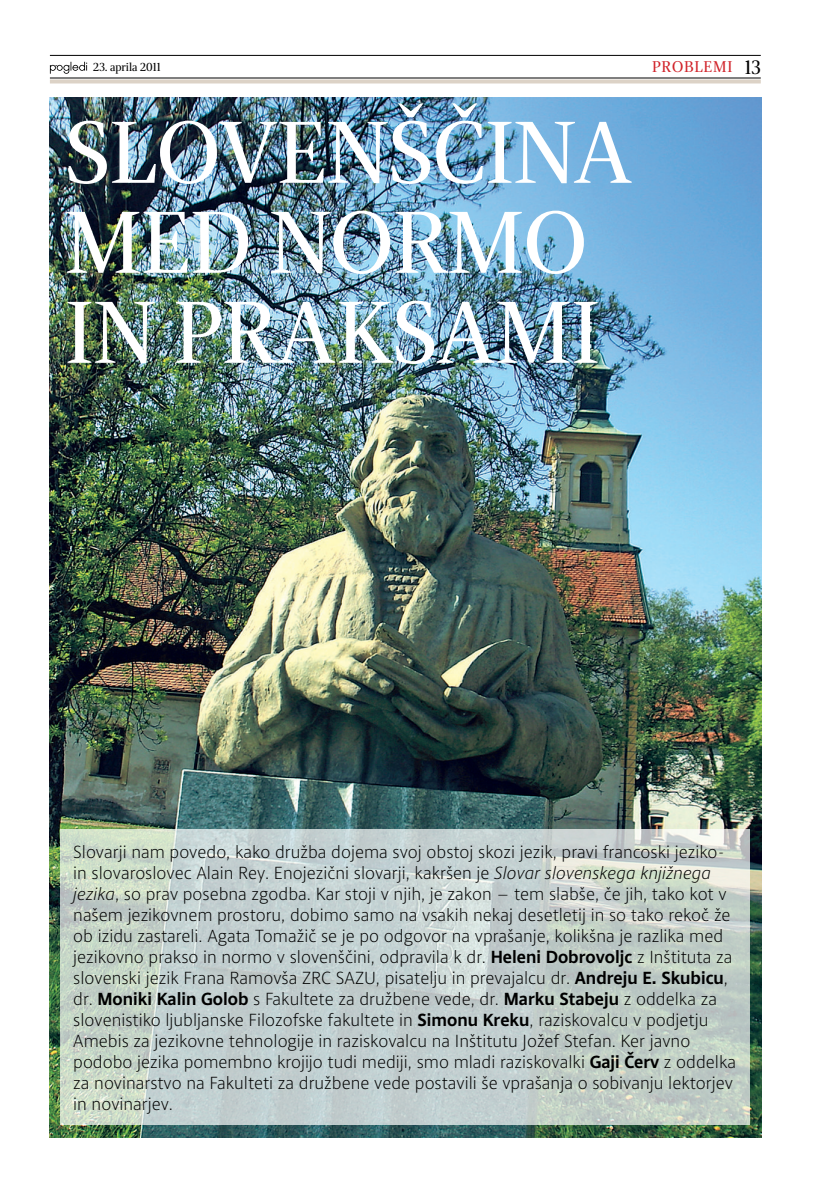
<style>
.page{position:relative;width:818px;height:1189px;background:#fff}
.page>*{position:absolute;margin:0;border:0;box-sizing:border-box;transform-origin:0 0}
.t1{font:90px/90px "Delo N Demi";color:#fff}
.t2{font:300 18px/21px "Delo S";color:#000}
.t3{font:16px "Delo N Demi";letter-spacing:.05em;color:#d1232a}
.t4{font:12px "Delo N Demi";color:#000}
.s1{font-size:20px;color:#000}
.s2{font-style:italic}
.s3{font-weight:700}
</style>
<div class="page">
<svg style="left:50px;top:62px;width:37px;height:12px"></svg>
<hr style="left:50px;top:78px;width:710px;height:1px;background:#000">
<hr style="left:50px;top:55px;width:710px;height:1px;background:#000">
<svg style="left:50px;top:80px;width:710px;height:4px;background:#e0d7cd"></svg>
<img style="left:50px;top:98px;width:711px;height:1039px">
<svg style="left:61px;top:830px;width:689px;height:295px;background:#c4d1cd"></svg>
<p class="t4" style="left:93px;top:59px;width:69px">23. APRILA 2011</p>
<p class="t3" style="left:652px;top:56px;width:110px">PROBLEMI <span class="s1">13</span></p>
<p class="t1" style="left:65px;top:104px;width:569px">SLOVENŠČINA<br>MED NORMO<br>IN PRAKSAMI</p>
<p class="t2" style="left:73px;top:843px;width:664px">Slovarji nam povedo, kako družba dojema svoj obstoj skozi jezik, pravi francoski jeziko&shy;in slovaroslovec Alain Rey. Enojezični slovarji, kakršen je <span class="s2">Slovar slovenskega knjižnega jezika</span>, so prav posebna zgodba. Kar stoji v njih, je zakon – tem slabše, če jih, tako kot v našem jezikovnem prostoru, dobimo samo na vsakih nekaj desetletij in so tako rekoč že ob izidu zastareli. Agata Tomažič se je po odgovor na vprašanje, kolikšna je razlika med jezikovno prakso in normo v slovenščini, odpravila k dr. <span class="s3">Heleni Dobrovoljc</span> z Inštituta za slovenski jezik Frana Ramovša ZRC SAZU, pisatelju in prevajalcu dr. <span class="s3">Andreju E. Skubicu</span>, dr. <span class="s3">Moniki Kalin Golob</span> s Fakultete za družbene vede, dr. <span class="s3">Marku Stabeju</span> z oddelka za slovenistiko ljubljanske Filozofske fakultete in <span class="s3">Simonu Kreku</span>, raziskovalcu v podjetju Amebis za jezikovne tehnologije in raziskovalcu na Inštitutu Jožef Stefan. Ker javno podobo jezika pomembno krojijo tudi mediji, smo mladi raziskovalki <span class="s3">Gaji Červ</span> z oddelka za novinarstvo na Fakulteti za družbene vede postavili še vprašanja o sobivanju lektorjev in novinarjev.</p>
</div>
